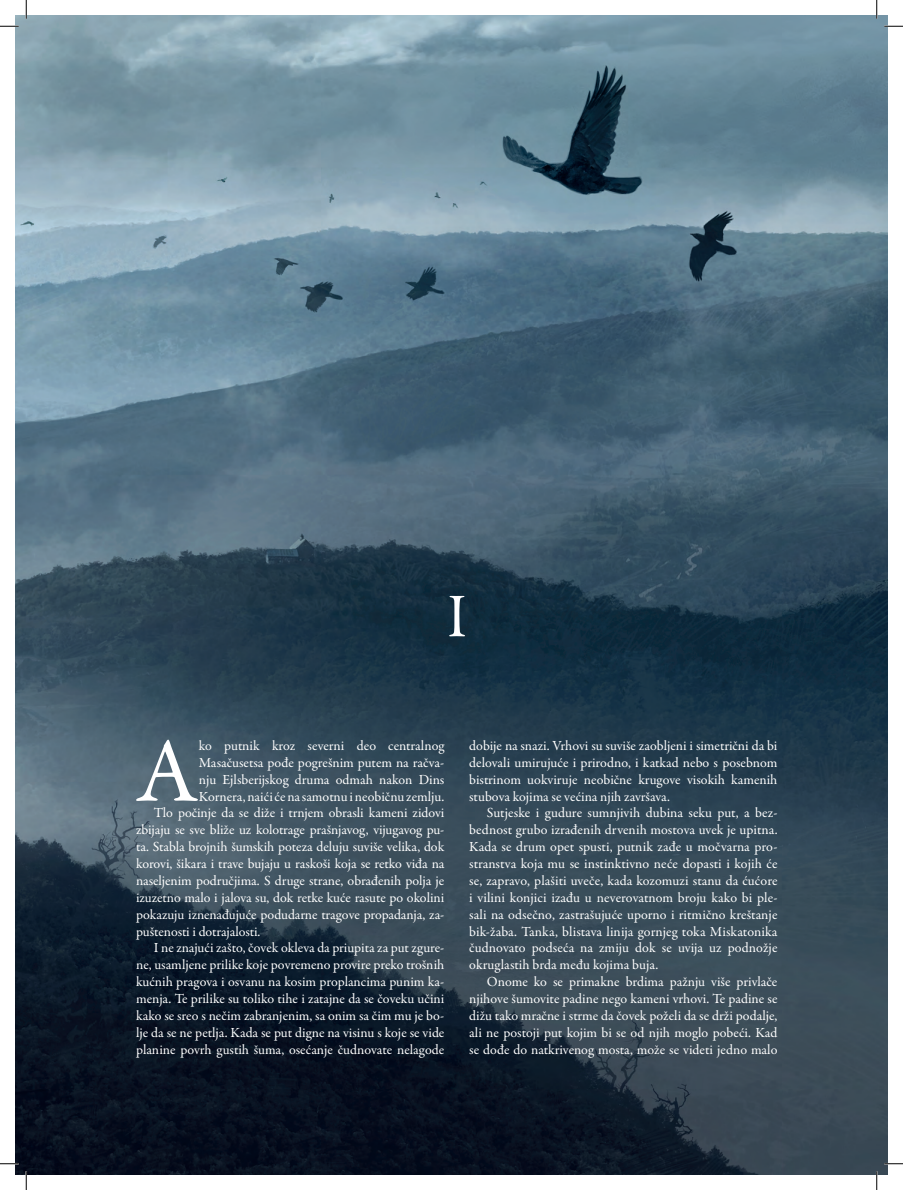
<style>
.page{position:relative;width:903px;height:1190px;background:#fff}
.page>*{position:absolute;margin:0;border:0;box-sizing:border-box;transform-origin:0 0}
.t1{font:92.12px "Garamond Premr Pro";color:#fff}
.t2{font:62.5px "Garamond Premr Pro Subh";color:#fff}
.t3{font:14px/16.9px "Garamond Premr Pro";letter-spacing:-.005em;color:#fff;text-align:justify}
</style>
<div class="page">
<img style="left:16px;top:16px;width:871px;height:1158px">
<svg style="left:0;top:25px;width:19px;height:2px"></svg>
<svg style="left:884px;top:25px;width:19px;height:2px"></svg>
<svg style="left:0;top:1163px;width:19px;height:1px"></svg>
<svg style="left:884px;top:1163px;width:19px;height:1px"></svg>
<svg style="left:25px;top:0;width:2px;height:19px"></svg>
<svg style="left:25px;top:1171px;width:2px;height:19px"></svg>
<svg style="left:876px;top:0;width:1px;height:19px"></svg>
<svg style="left:876px;top:1171px;width:1px;height:19px"></svg>
<h2 class="t2" style="left:448px;top:580px;width:20px">I</h2>
<h1 class="t1" style="left:136px;top:716px;width:64px">A</h1>
<p class="t3" style="left:199px;top:737px;width:247px">ko putnik kroz severni deo centralnog</p>
<p class="t3" style="left:199px;top:754px;width:247px">Masačusetsa pođe pogrešnim putem na račva-</p>
<p class="t3" style="left:199px;top:771px;width:247px">nju Ejlsberijskog druma odmah nakon Dins</p>
<p class="t3" style="left:199px;top:788px;width:247px">Kornera, naići će na samotnu i neobičnu zemlju.</p>
<p class="t3" style="left:154px;top:805px;width:292px">Tlo počinje da se diže i trnjem obrasli kameni zidovi</p>
<p class="t3" style="left:136px;top:822px;width:310px">zbijaju se sve bliže uz kolotrage prašnjavog, vijugavog pu-</p>
<p class="t3" style="left:136px;top:839px;width:310px">ta. Stabla brojnih šumskih poteza deluju suviše velika, dok</p>
<p class="t3" style="left:136px;top:855px;width:310px">korovi, šikara i trave bujaju u raskoši koja se retko viđa na</p>
<p class="t3" style="left:136px;top:872px;width:310px">naseljenim područjima. S druge strane, obrađenih polja je</p>
<p class="t3" style="left:136px;top:889px;width:310px">izuzetno malo i jalova su, dok retke kuće rasute po okolini</p>
<p class="t3" style="left:136px;top:906px;width:310px">pokazuju iznenađujuće podudarne tragove propadanja, za-</p>
<p class="t3" style="left:136px;top:923px;width:126px">puštenosti i dotrajalosti.</p>
<p class="t3" style="left:154px;top:940px;width:292px">I ne znajući zašto, čovek okleva da priupita za put zgure-</p>
<p class="t3" style="left:136px;top:957px;width:310px">ne, usamljene prilike koje povremeno provire preko trošnih</p>
<p class="t3" style="left:136px;top:974px;width:310px">kućnih pragova i osvanu na kosim proplancima punim ka-</p>
<p class="t3" style="left:136px;top:990px;width:310px">menja. Te prilike su toliko tihe i zatajne da se čoveku učini</p>
<p class="t3" style="left:136px;top:1007px;width:310px">kako se sreo s nečim zabranjenim, sa onim sa čim mu je bo-</p>
<p class="t3" style="left:136px;top:1024px;width:310px">lje da se ne petlja. Kada se put digne na visinu s koje se vide</p>
<p class="t3" style="left:136px;top:1041px;width:310px">planine povrh gustih šuma, osećanje čudnovate nelagode</p>
<p class="t3" style="left:469px;top:737px;width:310px">dobije na snazi. Vrhovi su suviše zaobljeni i simetrični da bi delovali umirujuće i prirodno, i katkad nebo s posebnom bistrinom uokviruje neobične krugove visokih kamenih stubova kojima se većina njih završava.</p>
<p class="t3" style="left:469px;top:805px;width:310px;text-indent:18px">Sutjeske i gudure sumnjivih dubina seku put, a bez&shy;bednost grubo izrađenih drvenih mostova uvek je upitna.<br>Kada se drum opet spusti, putnik zađe u močvarna pro&shy;stranstva koja mu se instinktivno neće dopasti i kojih će se, zapravo, plašiti uveče, kada kozomuzi stanu da ćućore i vilini konjici izađu u neverovatnom broju kako bi ple&shy;sali na odsečno, zastrašujuće uporno i ritmično kreštanje bik-žaba. Tanka, blistava linija gornjeg toka Miskatonika čudnovato podseća na zmiju dok se uvija uz podnožje okruglastih brda među kojima buja.</p>
<p class="t3" style="left:469px;top:974px;width:310px;text-indent:18px">Onome ko se primakne brdima pažnju više privlače njihove šumovite padine nego kameni vrhovi. Te padine se dižu tako mračne i strme da čovek poželi da se drži podalje, ali ne postoji put kojim bi se od njih moglo pobeći. Kad se dođe do natkrivenog mosta, može se videti jedno malo</p>
</div>
